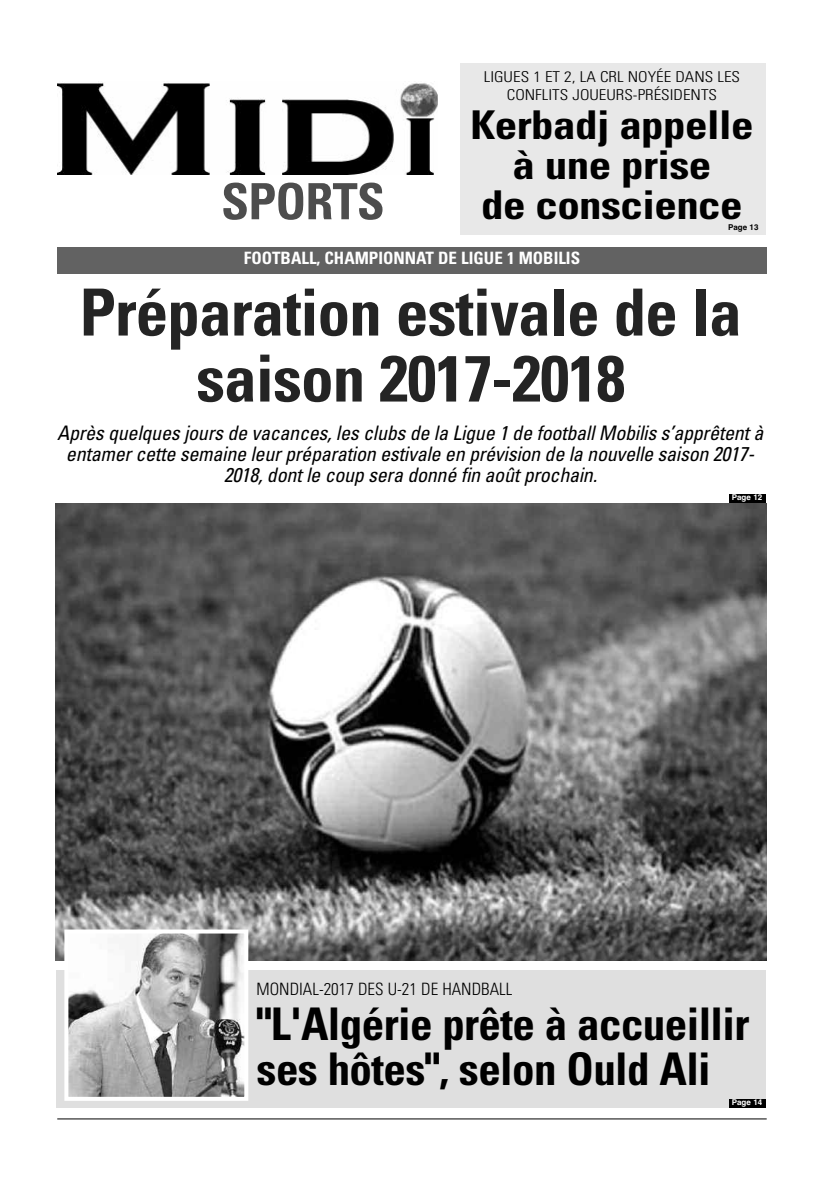
<style>
.page{position:relative;width:828px;height:1191px;background:#fff}
.page>*{position:absolute;margin:0;border:0;box-sizing:border-box;transform-origin:0 0}
.t1{font:700 condensed 65px/66px "Univers";letter-spacing:-.015em;color:#242424;text-align:center}
.t2{font:700 condensed 50px "Univers";letter-spacing:-.015em;color:#4d4d4d}
.t3{font:700 condensed 45px/45px "Univers";letter-spacing:-.015em;color:#000}
.t4{font:700 condensed 39.7px/39.7px "Univers";letter-spacing:-.015em;color:#000;text-align:center;scale:1.13 1}
.t5{font:italic condensed 20px/21px "Univers";letter-spacing:-.015em;color:#000;text-align:center}
.t6{font:700 condensed 17px "Univers";color:#fff}
.t7{font:300 condensed 17px "Univers";color:#000}
.t8{font:300 condensed 15px/18px "Univers";color:#000;text-align:center;scale:1.13 1}
.t9{font:700 8px "Helvetica";color:#fff}
.t10{font:700 8px "Helvetica";color:#000}
</style>
<div class="page">
<div style="left:56px;top:970px;width:709px;height:137px;background:#dfdfdf"></div>
<img style="left:56px;top:503px;width:710px;height:457px">
<hr style="left:57px;top:1118px;width:709px;height:1px;background:#000">
<img style="left:58px;top:82px;width:379px;height:93px">
<div style="left:57px;top:247px;width:709px;height:26px;background:#626262"></div>
<div style="left:459px;top:63px;width:306px;height:172px;background:#e8e8e8"></div>
<div style="left:728px;top:494px;width:37px;height:9px;background:#000"></div>
<div style="left:728px;top:1099px;width:37px;height:8px;background:#000"></div>
<img style="left:69px;top:934px;width:174px;height:161px">
<div style="left:64px;top:929px;width:184px;height:171px;border:4px solid #fff"></div>
<h2 class="t2" style="left:221px;top:183px;width:165px">SPORTS</h2>
<p class="t8" style="left:483px;top:69px;width:228px">LIGUES 1 ET 2, LA CRL NOYÉE DANS LES<br>CONFLITS JOUEURS-PRÉSIDENTS</p>
<h3 class="t4" style="left:470px;top:108px;width:252px">Kerbadj appelle à une prise<br>de conscience</h3>
<p class="t10" style="left:727px;top:223px;width:32px">Page 13</p>
<p class="t6" style="left:244px;top:252px;width:338px">FOOTBALL, CHAMPIONNAT DE LIGUE 1 MOBILIS</p>
<h1 class="t1" style="left:80px;top:285px;width:663px">Préparation estivale de la saison 2017-2018</h1>
<p class="t5" style="left:57px;top:424px;width:707px">Après quelques jours de vacances, les clubs de la Ligue 1 de football Mobilis s’apprêtent à entamer cette semaine leur préparation estivale en prévision de la nouvelle saison 2017-<br>2018, dont le coup sera donné fin août prochain.</p>
<p class="t9" style="left:731px;top:493px;width:32px">Page 12</p>
<p class="t7" style="left:256px;top:982px;width:257px">MONDIAL-2017 DES U-21 DE HANDBALL</p>
<h3 class="t3" style="left:256px;top:1005px;width:494px">"L'Algérie prête à accueillir ses hôtes", selon Ould Ali</h3>
<p class="t9" style="left:731px;top:1097px;width:32px">Page 14</p>
</div>
